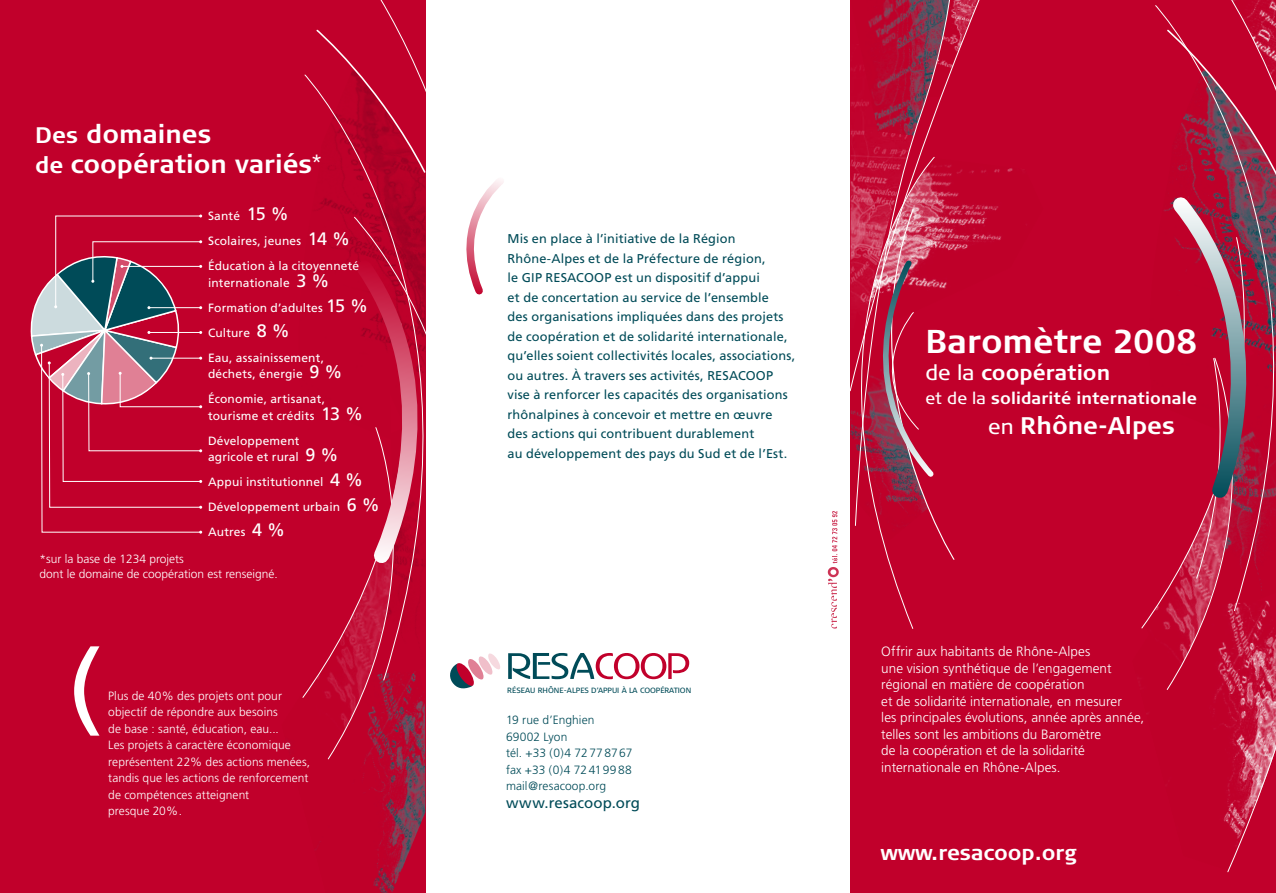
<style>
.page{position:relative;width:1276px;height:893px;background:#fff}
.page>*{position:absolute;margin:0;border:0;box-sizing:border-box;transform-origin:0 0}
.t1{font:700 33px "Signa Column";color:#fff}
.t2{font:700 25.5px/30px "Signa Column";color:#fff}
.t3{font:700 24px "Signa Column";color:#fff}
.t4{font:700 21px "Signa Column";color:#fff}
.t5{font:700 16.5px "Signa Column";letter-spacing:.005em;color:#fff}
.t6{font:15px "Frutiger";letter-spacing:.01em;color:#004b58}
.t7{font:300 13.5px/16.5px "Frutiger";letter-spacing:.005em;color:#fff}
.t8{font:12.75px/19.5px "Frutiger";letter-spacing:.01em;color:#004b58}
.t9{font:300 12px/16.5px "Frutiger";letter-spacing:.005em;color:#fff}
.t10{font:12px/25px "Frutiger";letter-spacing:.01em;color:#fff}
.t11{font:300 12px/16.5px "Frutiger";letter-spacing:.005em;color:#004b58}
.t12{font:7.65px "Signa Column";color:#004b58}
.s1{font-size:22.5px}
.s2{font-size:18px}
.s3{font-weight:400}
.s4{font-weight:400;font-size:21px}
</style>
<div class="page">
<div style="left:0;top:0;width:425px;height:893px;background:#c1002b"></div>
<img style="left:328px;top:759px;width:97px;height:134px">
<svg style="left:302px;top:0;width:387px;height:759px"></svg>
<div style="left:850px;top:0;width:426px;height:893px;background:#c1002b"></div>
<svg style="left:1213px;top:0;width:63px;height:872px"></svg>
<svg style="left:1155px;top:5px;width:121px;height:178px"></svg>
<svg style="left:1144px;top:183px;width:132px;height:507px"></svg>
<svg style="left:850px;top:0;width:163px;height:616px"></svg>
<div style="left:504px;top:682px;width:200px;height:19px;background:#fff"></div>
<img style="left:827px;top:511px;width:12px;height:118px">
<svg style="left:74px;top:646px;width:25px;height:90px"></svg>
<svg style="left:30px;top:214px;width:172px;height:320px"></svg>
<h2 class="t2" style="left:35px;top:119px;width:288px"><span class="s1">Des</span> domaines<br><span class="s1">de</span> coopération variés<sup>*</sup></h2>
<p class="t10" style="left:208px;top:203px;width:153px">Santé <span class="s2">15 %<br></span>Scolaires, jeunes <span class="s2">14 %<br></span>Éducation à la citoyenneté</p>
<p class="t10" style="left:208px;top:270px;width:162px">internationale <span class="s2">3 %<br></span>Formation d’adultes <span class="s2">15 %<br></span>Culture <span class="s2">8 %<br></span>Eau, assainissement,</p>
<p class="t10" style="left:208px;top:361px;width:136px">déchets, énergie <span class="s2">9 %<br></span>Économie, artisanat,</p>
<p class="t10" style="left:208px;top:403px;width:156px">tourisme et crédits <span class="s2">13 %<br></span>Développement</p>
<p class="t10" style="left:208px;top:444px;width:173px">agricole et rural <span class="s2">9 %<br></span>Appui institutionnel <span class="s2">4 %<br></span>Développement urbain <span class="s2">6 %<br></span>Autres <span class="s2">4 %</span></p>
<p class="t9" style="left:39px;top:552px;width:240px;line-height:15px">*sur la base de 1234 projets<br>dont le domaine de coopération est renseigné.</p>
<p class="t9" style="left:108px;top:687px;width:203px">Plus de 40% des projets ont pour objectif de répondre aux besoins<br>de base : santé, éducation, eau...<br>Les projets à caractère économique représentent 22% des actions menées, tandis que les actions de renforcement de compétences atteignent<br>presque 20%.</p>
<p class="t8" style="left:507px;top:229px;width:289px">Mis en place à l’initiative de la Région Rhône-Alpes et de la Préfecture de région,<br>le GIP RESACOOP est un dispositif d’appui<br>et de concertation au service de l’ensemble<br>des organisations impliquées dans des projets de coopération et de solidarité internationale, qu’elles soient collectivités locales, associations, ou autres. À travers ses activités, RESACOOP vise à renforcer les capacités des organisations rhônalpines à concevoir et mettre en œuvre des actions qui contribuent durablement<br>au développement des pays du Sud et de l’Est.</p>
<p class="t12" style="left:507px;top:685px;width:185px">RÉSEAU RHÔNE-ALPES D’APPUI À LA COOPÉRATION</p>
<p class="t11" style="left:506px;top:712px;width:128px">19 rue d’Enghien<br>69002 Lyon<br>tél. +33 (0)4 72778767 fax +33 (0)4 72419988 mail@resacoop.org</p>
<p class="t6" style="left:506px;top:794px;width:135px">www.resacoop.org</p>
<h1 class="t1" style="left:925px;top:322px;width:274px">Baromètre 2008</h1>
<h3 class="t4" style="left:925px;top:360px;width:186px"><span class="s3">de la</span> coopération</h3>
<p class="t5" style="left:925px;top:389px;width:273px"><span class="s3">et de la</span> solidarité internationale</p>
<h3 class="t3" style="left:988px;top:412px;width:188px"><span class="s4">en</span> Rhône-Alpes</h3>
<p class="t7" style="left:881px;top:644px;width:264px">Offrir aux habitants de Rhône-Alpes<br>une vision synthétique de l’engagement régional en matière de coopération<br>et de solidarité internationale, en mesurer<br>les principales évolutions, année après année, telles sont les ambitions du Baromètre<br>de la coopération et de la solidarité internationale en Rhône-Alpes.</p>
<h3 class="t4" style="left:880px;top:840px;width:198px">www.resacoop.org</h3>
</div>
